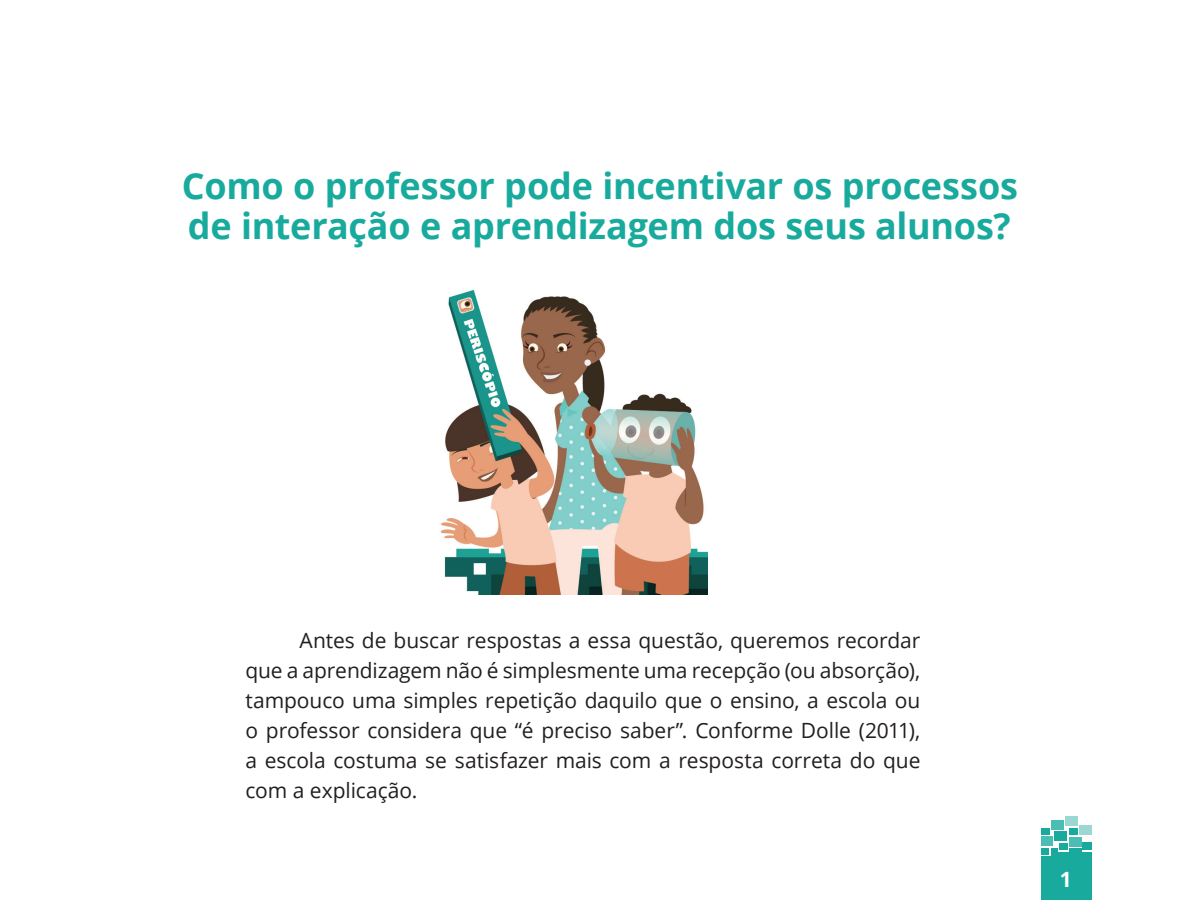
<style>
.page{position:relative;width:1200px;height:900px;background:#fff}
.page>*{position:absolute;margin:0;border:0;box-sizing:border-box;transform-origin:0 0}
.t1{font:700 36px/40.5px "Open Sans";letter-spacing:-.005em;color:#19aa9e}
.t2{font:21px/30px "Open Sans";letter-spacing:-.005em;color:#231f20;text-align:justify}
.t3{font:700 21px "Open Sans";color:#fff}
</style>
<div class="page">
<div style="left:1041px;top:857px;width:51px;height:43px;background:#19aa9e"></div>
<div style="left:1080px;top:852px;width:12px;height:9px;background:#19aa9e"></div>
<div style="left:1069px;top:848px;width:12px;height:10px;background:#19aa9e"></div>
<div style="left:1055px;top:831px;width:12px;height:10px;background:#19aa9e"></div>
<div style="left:1066px;top:817px;width:12px;height:9px;background:#9bd7d3"></div>
<div style="left:1069px;top:837px;width:12px;height:9px;background:#4abeb4"></div>
<div style="left:1052px;top:821px;width:12px;height:9px;background:#4abeb4"></div>
<div style="left:1041px;top:829px;width:9px;height:6px;background:#19aa9e"></div>
<div style="left:1080px;top:825px;width:12px;height:10px;background:#9bd7d3"></div>
<div style="left:1057px;top:852px;width:12px;height:9px;background:#19aa9e"></div>
<div style="left:1051px;top:848px;width:7px;height:10px;background:#19aa9e"></div>
<div style="left:1041px;top:836px;width:12px;height:10px;background:#4abeb4"></div>
<div style="left:1083px;top:843px;width:9px;height:7px;background:#19aa9e"></div>
<div style="left:1059px;top:843px;width:8px;height:7px;background:#19aa9e"></div>
<div style="left:1041px;top:848px;width:8px;height:7px;background:#19aa9e"></div>
<div style="left:1069px;top:828px;width:9px;height:7px;background:#19aa9e"></div>
<img style="left:440px;top:289px;width:268px;height:305px">
<h1 class="t1" style="left:182px;top:164px;width:838px">Como o professor pode incentivar os processos de interação e aprendizagem dos seus alunos?</h1>
<p class="t2" style="left:245px;top:624px;width:677px;text-indent:54px">Antes de buscar respostas a essa questão, queremos recordar que a aprendizagem não é simplesmente uma recepção (ou absorção), tampouco uma simples repetição daquilo que o ensino, a escola ou o professor considera que “é preciso saber”. Conforme Dolle (2011), a escola costuma se satisfazer mais com a resposta correta do que com a explicação.</p>
<p class="t3" style="left:1060px;top:865px;width:13px">1</p>
</div>
